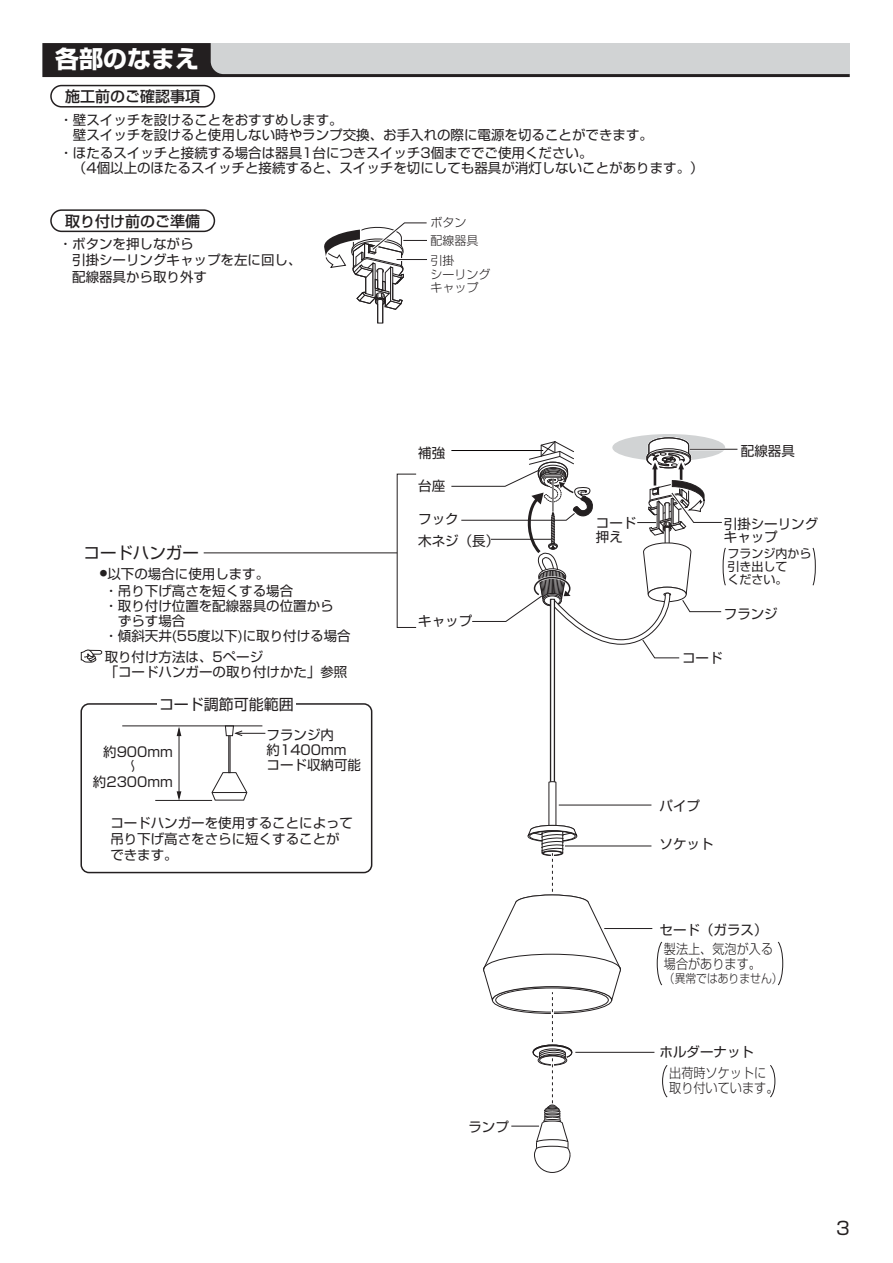
<style>
.page{position:relative;width:893px;height:1263px;background:#fff}
.page>*{position:absolute;margin:0;border:0;box-sizing:border-box;transform-origin:0 0}
.t1{font:24px "Shin Go Pro Bold 90 msp RKSJ H";color:#fff}
.t2{font:18px "Shin Go Pro Regular 90 msp RKSJ H";color:#231f20}
.t3{font:16.5px "Shin Go Pro Regular 90 msp RKSJ H";color:#231f20}
.t4{font:15px "Shin Go Pro Medium 90 msp RKSJ H";color:#231f20}
.t5{font:15px "Shin Go Pro Regular 90 msp RKSJ H";color:#231f20}
.t6{font:13.5px/15px "Shin Go Pro Regular 90 msp RKSJ H";color:#231f20}
.t7{font:13.5px/15px "Shin Go Pro Light 90 msp RKSJ H";color:#231f20;scale:.9 1}
.t8{font:12px/13.5px "Shin Go Pro Light 90 msp RKSJ H";color:#231f20}
.t9{font:12px/12.8px "Shin Go Pro Regular 90 msp RKSJ H";color:#231f20}
.t10{font:12px "Shin Go Pro Light 90 msp RKSJ H";color:#231f20;scale:.9 1}
</style>
<div class="page">
<hr style="left:204px;top:553px;width:193px;height:1px;background:#231f20">
<svg style="left:81px;top:649px;width:22px;height:14px"></svg>
<hr style="left:155px;top:800px;width:57px;height:1px;background:#231f20">
<hr style="left:122px;top:726px;width:140px;height:1px;background:#231f20">
<hr style="left:179px;top:729px;width:1px;height:69px;background:#231f20">
<svg style="left:177px;top:727px;width:4px;height:9px"></svg>
<svg style="left:177px;top:791px;width:4px;height:10px"></svg>
<div style="left:80px;top:703px;width:292px;height:170px;border:1px solid #231f20;border-radius:8px"></div>
<div style="left:157px;top:701px;width:139px;height:6px;background:#fff"></div>
<div style="left:228px;top:735px;width:2px;height:38px;border:1px solid #231f20"></div>
<svg style="left:225px;top:725px;width:40px;height:12px"></svg>
<svg style="left:321px;top:434px;width:495px;height:619px"></svg>
<svg style="left:42px;top:43px;width:808px;height:281px"></svg>
<svg style="left:211px;top:772px;width:37px;height:29px"></svg>
<hr style="left:212px;top:792px;width:35px;height:1px;background:#231f20">
<hr style="left:559px;top:805px;width:92px;height:1px;background:#231f20">
<hr style="left:565px;top:846px;width:86px;height:1px;background:#231f20">
<hr style="left:604px;top:928px;width:48px;height:1px;background:#231f20">
<hr style="left:575px;top:1052px;width:79px;height:1px;background:#231f20">
<svg style="left:656px;top:941px;width:7px;height:45px"></svg>
<svg style="left:777px;top:941px;width:6px;height:45px"></svg>
<svg style="left:662px;top:1065px;width:6px;height:33px"></svg>
<svg style="left:770px;top:1065px;width:6px;height:33px"></svg>
<svg style="left:483px;top:781px;width:138px;height:392px"></svg>
<h1 class="t1" style="left:55px;top:50px;width:145px">各部のなまえ</h1>
<p class="t4" style="left:65px;top:91px;width:136px">施工前のご確認事項</p>
<p class="t6" style="left:59px;top:114px;width:595px">・壁スイッチを設けることをおすすめします。<br>　壁スイッチを設けると使用しない時やランプ交換、お手入れの際に電源を切ることができます。</p>
<p class="t6" style="left:59px;top:147px;width:646px">・ほたるスイッチと接続する場合は器具1台につきスイッチ3個まででご使用ください。<br>　（4個以上のほたるスイッチと接続すると、スイッチを切にしても器具が消灯しないことがあります。）</p>
<p class="t4" style="left:65px;top:216px;width:136px">取り付け前のご準備</p>
<p class="t6" style="left:59px;top:238px;width:244px;line-height:16.2px">・ボタンを押しながら<br>　引掛シーリングキャップを左に回し、　配線器具から取り外す</p>
<p class="t8" style="left:431px;top:217px;width:37px">ボタン</p>
<p class="t8" style="left:431px;top:256px;width:61px">引掛<br>シーリングキャップ</p>
<p class="t8" style="left:431px;top:235px;width:49px">配線器具</p>
<p class="t3" style="left:84px;top:547px;width:117px">コードハンガー</p>
<p class="t6" style="left:104px;top:568px;width:190px;line-height:16.5px;text-indent:-4px"><sup>●</sup>以下の場合に使用します。<br>・吊り下げ高さを短くする場合</p>
<p class="t6" style="left:104px;top:600px;width:248px">・取り付け位置を配線器具の位置から<br>　ずらす場合<br>・傾斜天井(55度以下)に取り付ける場合</p>
<p class="t6" style="left:105px;top:651px;width:244px">取り付け方法は、5ページ<br>「コードハンガーの取り付けかた」参照</p>
<p class="t5" style="left:159px;top:699px;width:136px">コード調節可能範囲</p>
<p class="t6" style="left:267px;top:730px;width:96px">フランジ内約1400mmコード収納可能</p>
<p class="t6" style="left:103px;top:746px;width:71px">約900mm</p>
<p class="t6" style="left:126px;top:761px;width:10px">〜</p>
<p class="t6" style="left:93px;top:776px;width:81px">約2300mm</p>
<p class="t6" style="left:110px;top:816px;width:244px;line-height:16.2px">コードハンガーを使用することによって吊り下げ高さをさらに短くすることができます。</p>
<p class="t6" style="left:418px;top:448px;width:28px">補強</p>
<p class="t6" style="left:418px;top:480px;width:28px">台座</p>
<p class="t6" style="left:418px;top:513px;width:42px">フック</p>
<p class="t6" style="left:596px;top:518px;width:42px">コード</p>
<p class="t6" style="left:418px;top:535px;width:82px">木ネジ（長）</p>
<p class="t6" style="left:596px;top:531px;width:28px">押え</p>
<p class="t6" style="left:418px;top:615px;width:55px">キャップ</p>
<p class="t6" style="left:741px;top:445px;width:55px">配線器具</p>
<p class="t6" style="left:724px;top:519px;width:96px;line-height:13.5px">引掛シーリングキャップ</p>
<p class="t9" style="left:727px;top:549px;width:85px">フランジ内から引き出して<br>ください。</p>
<p class="t6" style="left:724px;top:608px;width:55px">フランジ</p>
<p class="t6" style="left:682px;top:653px;width:42px">コード</p>
<p class="t6" style="left:468px;top:1122px;width:42px">ランプ</p>
<p class="t6" style="left:659px;top:800px;width:42px">パイプ</p>
<p class="t6" style="left:659px;top:839px;width:55px">ソケット</p>
<p class="t6" style="left:659px;top:924px;width:109px">セード（ガラス）</p>
<p class="t7" style="left:664px;top:943px;width:123px">製法上、気泡が入る場合があります。</p>
<p class="t10" style="left:664px;top:974px;width:133px">（異常ではありません）</p>
<p class="t6" style="left:659px;top:1047px;width:96px">ホルダーナット</p>
<p class="t7" style="left:669px;top:1067px;width:123px">出荷時ソケットに取り付いています。</p>
<h2 class="t2" style="left:836px;top:1221px;width:15px">3</h2>
</div>
